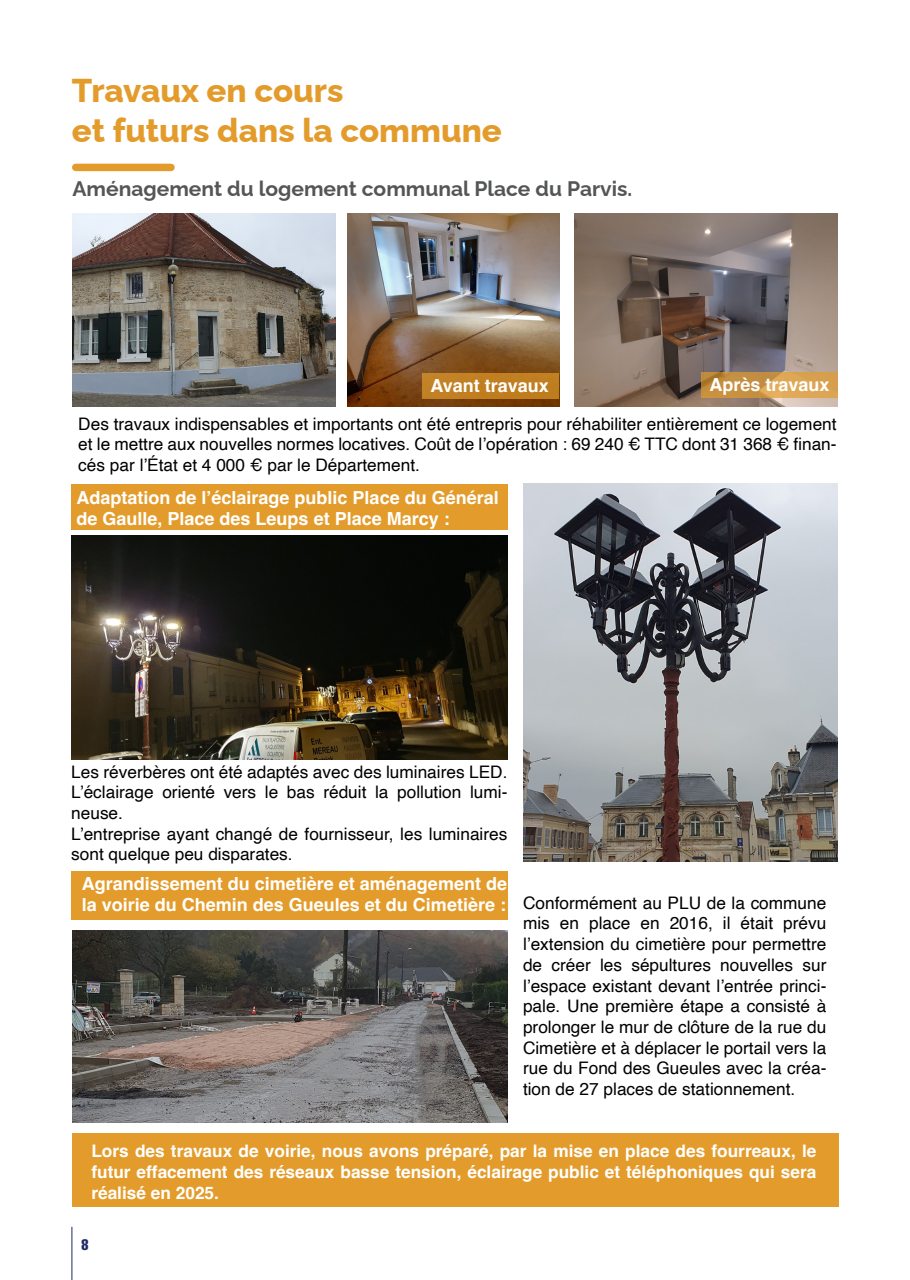
<style>
.page{position:relative;width:910px;height:1280px;background:#fff}
.page>*{position:absolute;margin:0;border:0;box-sizing:border-box;transform-origin:0 0}
.t1{font:800 33px/39.6px "Raleway";color:#e39c2b}
.t2{font:700 21px "Raleway";color:#545557}
.t3{font:700 18px/21.6px "Helvetica";color:#fff}
.t4{font:17.25px/20.7px "Helvetica";color:#000;text-align:justify}
.t5{font:700 17.25px/21.1px "Helvetica";color:#fff;text-align:justify}
.t6{font:extra-condensed 15px "Helvetica";color:#1e2963}
</style>
<div class="page">
<hr style="left:72px;top:1227px;width:1px;height:53px;background:#1e2963">
<div style="left:71px;top:871px;width:436px;height:49px;background:#e39c2b"></div>
<div style="left:76px;top:164px;width:95px;height:7px;background:#e39c2b"></div>
<div style="left:71px;top:484px;width:436px;height:46px;background:#e39c2b"></div>
<img style="left:71px;top:536px;width:436px;height:223px">
<div style="left:72px;top:1133px;width:766px;height:73px;background:#e39c2b"></div>
<img style="left:72px;top:214px;width:264px;height:192px">
<img style="left:347px;top:214px;width:212px;height:192px">
<img style="left:574px;top:214px;width:264px;height:192px">
<svg style="left:701px;top:372px;width:137px;height:26px;background:#cf9949"></svg>
<div style="left:422px;top:373px;width:137px;height:26px;background:#c17f20"></div>
<img style="left:523px;top:484px;width:315px;height:377px">
<img style="left:72px;top:930px;width:435px;height:193px">
<h1 class="t1" style="left:72px;top:67px;width:431px">Travaux en cours<br>et futurs dans la commune</h1>
<p class="t2" style="left:72px;top:172px;width:561px">Aménagement du logement communal Place du Parvis.</p>
<p class="t3" style="left:430px;top:377px;width:120px">Avant travaux</p>
<p class="t3" style="left:709px;top:376px;width:122px">Après travaux</p>
<p class="t4" style="left:78px;top:414px;width:760px">Des travaux indispensables et importants ont été entrepris pour réhabiliter entièrement ce logement et le mettre aux nouvelles normes locatives. Coût de l’opération : 69 240 € TTC dont 31 368 € finan&shy;cés par l’État et 4 000 € par le Département.</p>
<p class="t3" style="left:77px;top:488px;width:424px">Adaptation de l’éclairage public Place du Général de Gaulle, Place des Leups et Place Marcy :</p>
<p class="t4" style="left:71px;top:762px;width:438px;text-align:left">Les réverbères ont été adaptés avec des luminaires LED.<br>L’éclairage orienté vers le bas réduit la pollution lumi&shy;neuse.<br>L’entreprise ayant changé de fournisseur, les luminaires sont quelque peu disparates.</p>
<p class="t3" style="left:82px;top:874px;width:427px">Agrandissement du cimetière et aménagement de la voirie du Chemin des Gueules et du Cimetière :</p>
<p class="t4" style="left:523px;top:893px;width:305px">Conformément au PLU de la commune mis en place en 2016, il était prévu l’extension du cimetière pour permettre de créer les sépultures nouvelles sur l’espace existant devant l’entrée princi&shy;pale. Une première étape a consisté à prolonger le mur de clôture de la rue du Cimetière et à déplacer le portail vers la rue du Fond des Gueules avec la créa&shy;tion de 27 places de stationnement.</p>
<p class="t5" style="left:91px;top:1142px;width:726px">Lors des travaux de voirie, nous avons préparé, par la mise en place des fourreaux, le futur effacement des réseaux basse tension, éclairage public et téléphoniques qui sera réalisé en 2025.</p>
<p class="t6" style="left:82px;top:1235px;width:8px">8</p>
</div>
